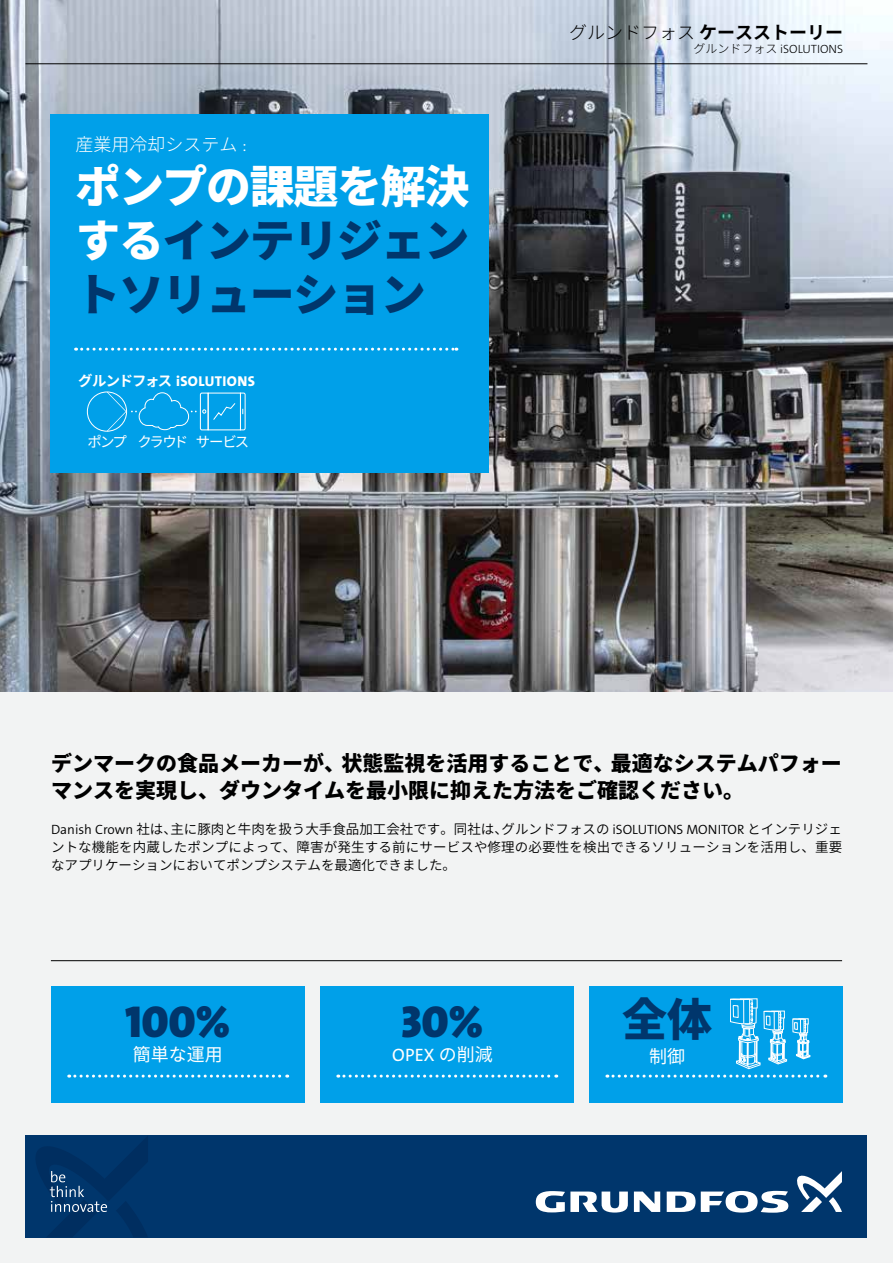
<style>
.page{position:relative;width:893px;height:1263px;background:#fff}
.page>*{position:absolute;margin:0;border:0;box-sizing:border-box;transform-origin:0 0}
.t1{font:900 45px/54px "Noto Sans CJ Kjp";letter-spacing:-.03em;color:#00366c;text-align:justify}
.t2{font:45px "Grundfos The Sans V2 OT 9 BL";color:#00366c}
.t3{font:900 21px/27px "Noto Sans CJ Kjp";color:#000}
.t4{font:700 18px "Noto Sans CJ Kjp";color:#000}
.t5{font:300 18px "Noto Sans CJ Kjp";color:#fff}
.t6{font:18px "Noto Sans CJ Kjp";color:#fff}
.t7{font:18px "Grundfos The Sans V2 OT 5 R";color:#fff}
.t8{font:14.4px "Grundfos The Sans V2 OT 8 XB";letter-spacing:.03em;color:#fff}
.t9{font:14.4px "Noto Sans CJ Kjp";letter-spacing:-.115em;color:#fff}
.t10{font:600 13.5px/18px "Noto Sans CJ Kjp";color:#000;text-align:justify}
.t11{font:12px "Grundfos The Sans V2 OT 3 L";color:#000}
.s1{font-weight:300}
.s2{font-family:"Grundfos The Sans V2 OT 3 L";font-weight:400}
.s3{color:#fff}
.s4{font-family:"Noto Sans CJ Kjp";font-weight:700}
.s5{font-family:"Noto Sans CJ Kjp";font-weight:300}
.s6{font-family:"Grundfos The Sans V2 OT 4 SL";font-weight:400}
.s7{font-family:"Noto Sans CJ Kjp"}
</style>
<div class="page">
<img style="left:0;top:0;width:893px;height:692px">
<div style="left:0;top:692px;width:893px;height:571px;background:#f2f3f3"></div>
<div style="left:51px;top:986px;width:253px;height:117px;background:#00a0e9"></div>
<div style="left:320px;top:986px;width:253px;height:117px;background:#00a0e9"></div>
<div style="left:589px;top:986px;width:254px;height:117px;background:#00a0e9"></div>
<svg style="left:69px;top:1074px;width:219px;height:3px"></svg>
<svg style="left:338px;top:1074px;width:219px;height:3px"></svg>
<hr style="left:51px;top:960px;width:791px;height:1px;background:#000">
<div style="left:51px;top:115px;width:438px;height:358px;background:#00a0e9"></div>
<svg style="left:76px;top:348px;width:381px;height:3px"></svg>
<div style="left:87px;top:392px;width:40px;height:40px;border:1px solid #fff;border-radius:50%"></div>
<svg style="left:107px;top:392px;width:139px;height:39px"></svg>
<svg style="left:607px;top:999px;width:219px;height:78px"></svg>
<div style="left:26px;top:1135px;width:841px;height:102px;background:#00366c"></div>
<svg style="left:634px;top:1191px;width:26px;height:21px"></svg>
<svg style="left:536px;top:1191px;width:92px;height:21px"></svg>
<svg style="left:667px;top:1191px;width:121px;height:22px"></svg>
<svg style="left:797px;top:1171px;width:45px;height:41px"></svg>
<svg style="left:36px;top:1136px;width:112px;height:101px"></svg>
<hr style="left:26px;top:63px;width:841px;height:1px;background:#000">
<h3 class="t4" style="left:569px;top:22px;width:275px"><span class="s1">グルンドフォス</span>ケースストーリー</h3>
<h3 class="t5" style="left:75px;top:135px;width:173px">産業用冷却システム <span class="s2">:</span></h3>
<h1 class="t1" style="left:75px;top:160px;width:396px"><span class="s3">ポンプの課題を解決する</span>インテリジェントソリューション</h1>
<p class="t8" style="left:78px;top:372px;width:178px"><span class="s4">グルンドフォス</span> iSOLUTIONS</p>
<p class="t9" style="left:87px;top:433px;width:163px">ポンプ クラウドサービス</p>
<p class="t11" style="left:693px;top:41px;width:151px"><span class="s5">グルンドフォス</span> iSOLUTIONS</p>
<h2 class="t3" style="left:51px;top:751px;width:792px">デンマークの食品メーカーが、状態監視を活用することで、最適なシステムパフォーマンスを実現し、ダウンタイムを最小限に抑えた方法をご確認ください。</h2>
<p class="t10" style="left:51px;top:820px;width:793px"><span class="s6">Danish Crown</span> 社は、主に豚肉と牛肉を扱う大手食品加工会社です。同社は、グルンドフォスの <span class="s6">iSOLUTIONS MONITOR</span> とインテリジェントな機能を内蔵したポンプによって、障害が発生する前にサービスや修理の必要性を検出できるソリューションを活用し、重要なアプリケーションにおいてポンプシステムを最適化できました。</p>
<h1 class="t2" style="left:125px;top:993px;width:107px">100%</h1>
<h3 class="t6" style="left:133px;top:1044px;width:91px">簡単な運用</h3>
<h1 class="t2" style="left:401px;top:993px;width:83px">30%</h1>
<h3 class="t7" style="left:392px;top:1044px;width:102px">OPEX <span class="s7">の削減</span></h3>
<h1 class="t1" style="left:622px;top:993px;width:91px">全体</h1>
<h3 class="t6" style="left:649px;top:1046px;width:37px">制御</h3>
</div>
